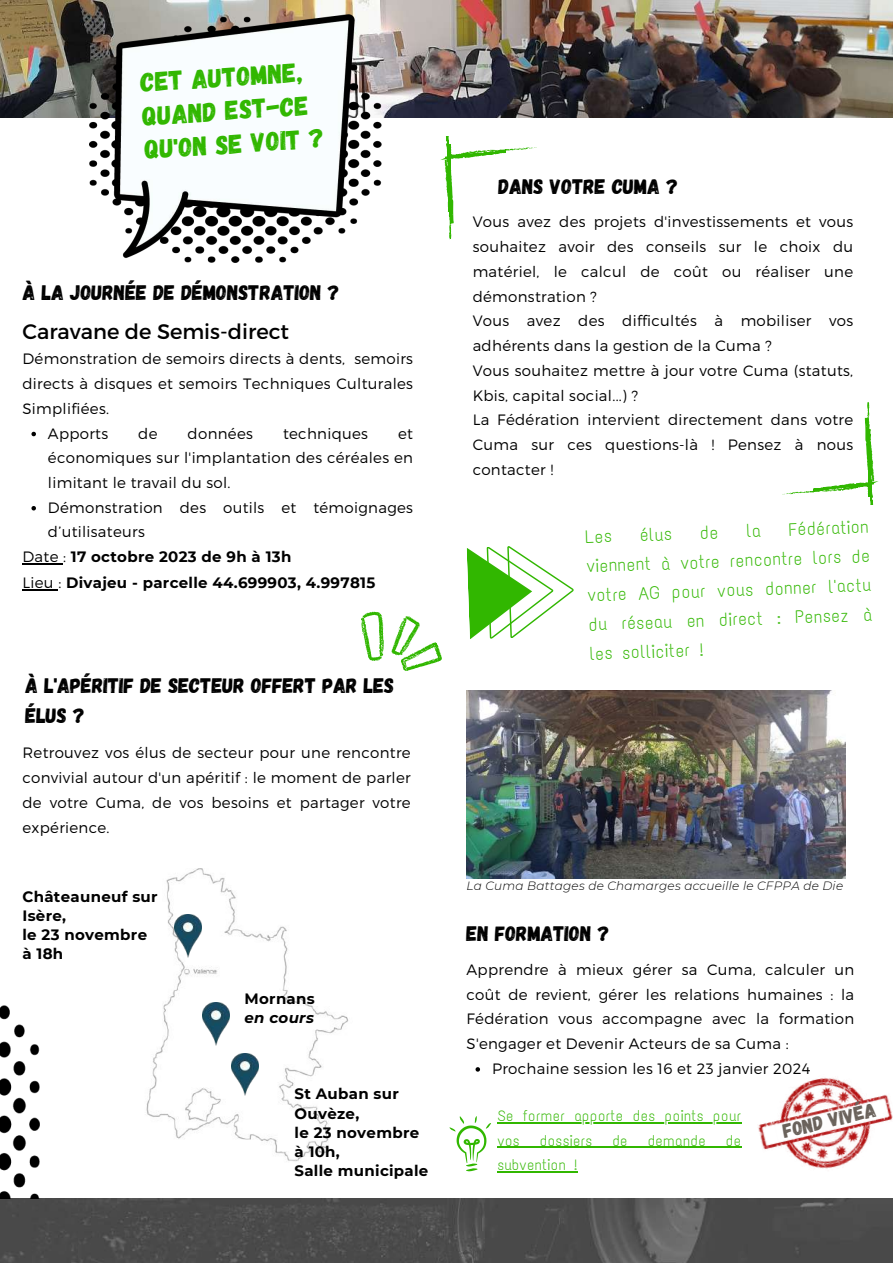
<style>
.page{position:relative;width:893px;height:1264px;background:#fff}
.page>*{position:absolute;margin:0;border:0;box-sizing:border-box;transform-origin:0 0}
.t1{font:26.7px/33.8px "Gagalin";color:#31b700}
.t2{font:21px/30.3px "Gagalin";color:#000}
.t3{font:21px "Montserrat";color:#000}
.t4{font:19.8px "Gagalin";color:#6a625b}
.t5{font:18px/29.2px "Text Me One";color:#31b700;text-align:justify}
.t6{font:300 15px/24.8px "Montserrat";letter-spacing:.02em;color:#000;text-align:justify}
.t7{font:700 15px/19px "Montserrat";letter-spacing:.02em;color:#000}
.t8{font:15px/24.8px "Text Me One";letter-spacing:.02em;color:#31b700}
.t9{font:italic 700 15px "Montserrat";letter-spacing:.02em;color:#000}
.t10{font:italic 300 12px "Montserrat";letter-spacing:.02em;color:#000}
.s1{font-weight:300}
</style>
<div class="page">
<img style="left:0;top:1198px;width:892px;height:64px">
<img style="left:0;top:0;width:892px;height:117px">
<img style="left:89px;top:14px;width:292px;height:249px">
<img style="left:0;top:1005px;width:39px;height:193px">
<svg style="left:31px;top:432px;width:5px;height:4px"></svg>
<svg style="left:31px;top:506px;width:5px;height:4px"></svg>
<hr style="left:22px;top:563px;width:41px;height:1px;background:#000">
<hr style="left:22px;top:589px;width:36px;height:1px;background:#000">
<svg style="left:440px;top:136px;width:97px;height:104px"></svg>
<svg style="left:782px;top:402px;width:97px;height:103px"></svg>
<svg style="left:361px;top:611px;width:81px;height:60px"></svg>
<img style="left:146px;top:868px;width:203px;height:294px">
<img style="left:174px;top:914px;width:27px;height:43px">
<img style="left:232px;top:1053px;width:27px;height:42px">
<img style="left:203px;top:1002px;width:27px;height:43px">
<img style="left:758px;top:1078px;width:134px;height:91px">
<svg style="left:475px;top:1067px;width:5px;height:4px"></svg>
<hr style="left:497px;top:1121px;width:244px;height:2px;background:#31b700">
<hr style="left:497px;top:1146px;width:244px;height:1px;background:#31b700">
<hr style="left:497px;top:1171px;width:80px;height:1px;background:#31b700">
<img style="left:466px;top:690px;width:379px;height:188px">
<svg style="left:466px;top:546px;width:108px;height:93px"></svg>
<svg style="left:449px;top:1116px;width:42px;height:55px"></svg>
<h1 class="t1" style="left:139px;top:65px;width:181px;rotate:-4deg">CET AUTOMNE,<br>QUAND EST-CE<br>QU'ON SE VOIT ?</h1>
<h2 class="t2" style="left:23px;top:276px;width:318px">À LA JOURNÉE DE DÉMONSTRATION ?</h2>
<h2 class="t3" style="left:22px;top:317px;width:268px">Caravane de Semis-direct</h2>
<p class="t6" style="left:22px;top:346px;width:392px">Démonstration de semoirs directs à dents, semoirs directs à disques et semoirs Techniques Culturales Simplifiées.</p>
<p class="t6" style="left:48px;top:420px;width:62px">Apports</p>
<p class="t6" style="left:138px;top:420px;width:21px">de</p>
<p class="t6" style="left:188px;top:420px;width:67px">données</p>
<p class="t6" style="left:283px;top:420px;width:86px">techniques</p>
<p class="t6" style="left:48px;top:420px;width:366px;text-align:left;text-indent:350px">et économiques sur l'implantation des céréales en limitant le travail du sol.<br>Démonstration des outils et témoignages d’utilisateurs</p>
<p class="t7" style="left:22px;top:544px;width:354px;line-height:25.8px"><span class="s1">Date :</span> 17 octobre 2023 de 9h à 13h<br><span class="s1">Lieu :</span> Divajeu - parcelle 44.699903, 4.997815</p>
<h2 class="t2" style="left:25px;top:669px;width:370px">À L'APÉRITIF DE SECTEUR OFFERT PAR LES<br>ÉLUS ?</h2>
<p class="t6" style="left:22px;top:740px;width:389px">Retrouvez vos élus de secteur pour une rencontre convivial autour d'un apéritif : le moment de parler de votre Cuma, de vos besoins et partager votre expérience.</p>
<p class="t7" style="left:22px;top:886px;width:137px">Châteauneuf sur<br>Isère,<br>le 23 novembre à 18h</p>
<p class="t7" style="left:244px;top:989px;width:72px">Mornans</p>
<p class="t9" style="left:244px;top:1008px;width:71px">en cours</p>
<p class="t7" style="left:294px;top:1084px;width:135px">St Auban sur<br>Ouvèze,<br>le 23 novembre à 10h,<br>Salle municipale</p>
<h2 class="t2" style="left:498px;top:170px;width:181px">DANS VOTRE CUMA ?</h2>
<p class="t6" style="left:472px;top:209px;width:382px;text-align:left">Vous avez des projets d'investissements et vous souhaitez avoir des conseils sur le choix du matériel, le calcul de coût ou réaliser une démonstration ?<br>Vous avez des difficultés à mobiliser vos adhérents dans la gestion de la Cuma ?<br>Vous souhaitez mettre à jour votre Cuma (statuts, Kbis, capital social...) ?<br>La Fédération intervient directement dans votre Cuma sur ces questions-là ! Pensez à nous contacter !</p>
<p class="t5" style="left:585px;top:522px;width:285px;text-indent:203px;rotate:-2deg">Fédération viennent à votre rencontre lors de votre AG pour vous donner l'actu du réseau en direct : Pensez à les solliciter !</p>
<p class="t5" style="left:639px;top:520px;width:34px;rotate:-2deg">élus</p>
<p class="t10" style="left:466px;top:878px;width:378px">La Cuma Battages de Chamarges accueille le CFPPA de Die</p>
<h2 class="t2" style="left:466px;top:917px;width:144px">EN FORMATION ?</h2>
<p class="t6" style="left:466px;top:956px;width:389px">Apprendre à mieux gérer sa Cuma, calculer un coût de revient, gérer les relations humaines : la Fédération vous accompagne avec la formation S'engager et Devenir Acteurs de sa Cuma :</p>
<p class="t6" style="left:492px;top:1055px;width:320px">Prochaine session les 16 et 23 janvier 2024</p>
<p class="t8" style="left:497px;top:1103px;width:245px">Se former apporte des points pour vos</p>
<p class="t8" style="left:539px;top:1128px;width:54px">dossiers</p>
<p class="t8" style="left:612px;top:1128px;width:17px">de</p>
<p class="t8" style="left:647px;top:1128px;width:60px">demande</p>
<p class="t8" style="left:725px;top:1128px;width:17px">de</p>
<p class="t8" style="left:497px;top:1152px;width:81px">subvention !</p>
<h3 class="t4" style="left:780px;top:1118px;width:97px;rotate:-13deg">FOND VIVÉA</h3>
</div>
